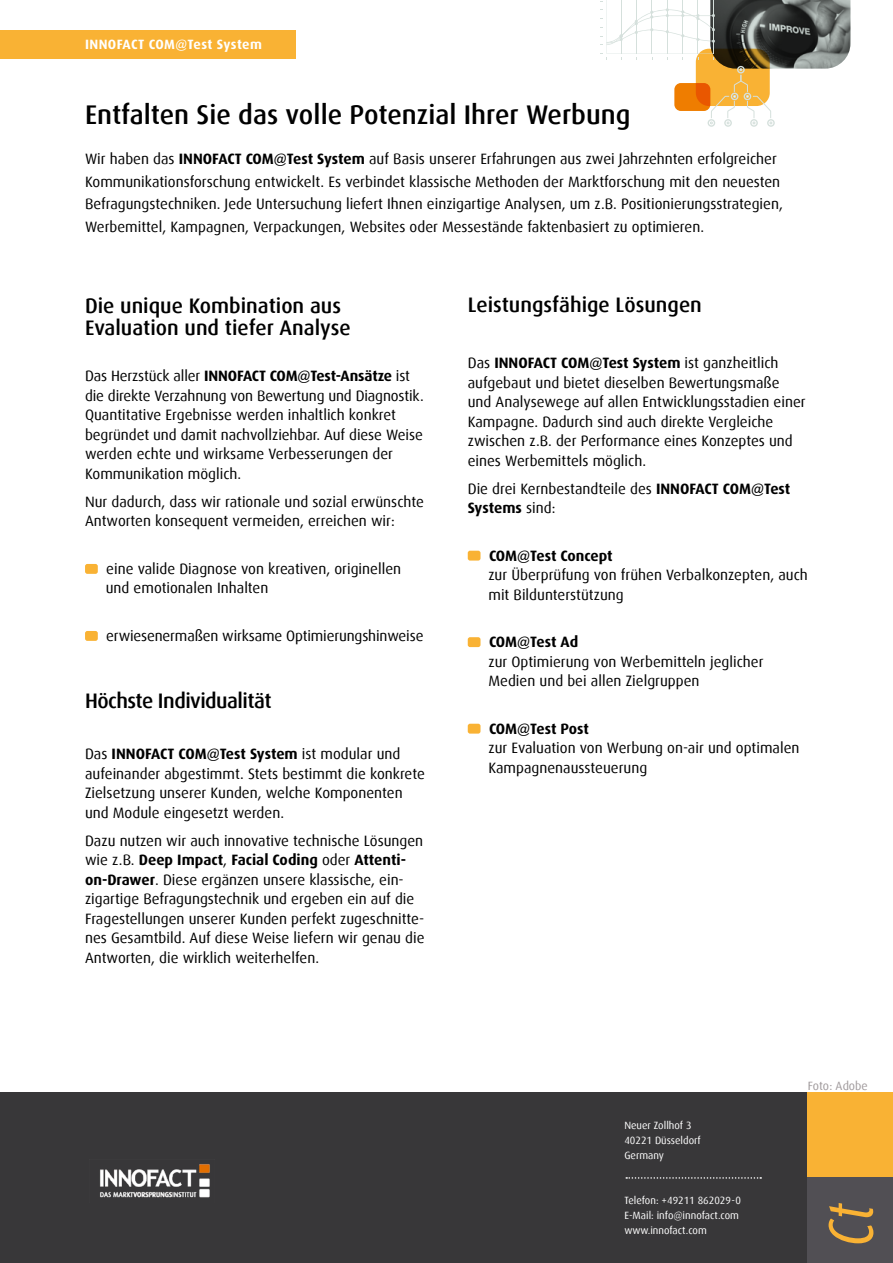
<style>
.page{position:relative;width:893px;height:1263px;background:#fff}
.page>*{position:absolute;margin:0;border:0;box-sizing:border-box;transform-origin:0 0}
.t1{font:italic 63.45px "Dax";color:#f9b234;scale:.84 1}
.t2{font:500 27px "Dax";color:#000}
.t3{font:500 21px/22.5px "Dax";color:#000}
.t4{font:500 21px "Dax";letter-spacing:-.025em;color:#000}
.t5{font:15px/19.5px "Dax";color:#000}
.t6{font:700 15px "Dax";letter-spacing:-.005em;color:#000}
.t7{font:700 13.5px "Dax";letter-spacing:.025em;color:#fff}
.t8{font:12px "Dax";color:#a09a9c}
.t9{font:10.5px/15px "Dax";color:#fff}
.s1{font-weight:700}
</style>
<div class="page">
<div style="left:85px;top:564px;width:13px;height:10px;background:#f9b234;border-radius:2px"></div>
<div style="left:85px;top:631px;width:13px;height:10px;background:#f9b234;border-radius:2px"></div>
<div style="left:468px;top:551px;width:12px;height:10px;background:#f9b234;border-radius:2px"></div>
<div style="left:468px;top:637px;width:12px;height:10px;background:#f9b234;border-radius:2px"></div>
<div style="left:468px;top:724px;width:12px;height:10px;background:#f9b234;border-radius:2px"></div>
<svg style="left:600px;top:0;width:250px;height:127px"></svg>
<div style="left:0;top:1093px;width:893px;height:170px;background:#383739"></div>
<div style="left:0;top:31px;width:295px;height:28px;background:#f9b234"></div>
<div style="left:808px;top:1093px;width:85px;height:170px;background:#f9b234"></div>
<div style="left:808px;top:1178px;width:85px;height:85px;background:#514f54"></div>
<svg style="left:626px;top:1177px;width:135px;height:2px"></svg>
<img style="left:100px;top:1164px;width:110px;height:34px">
<p class="t7" style="left:85px;top:37px;width:178px">INNOFACT COM@Test System</p>
<h2 class="t2" style="left:85px;top:99px;width:547px">Entfalten Sie das volle Potenzial Ihrer Werbung</h2>
<p class="t5" style="left:85px;top:148px;width:699px;line-height:22.5px">Wir haben das <span class="s1">INNOFACT COM@Test System</span> auf Basis unserer Erfahrungen aus zwei Jahrzehnten erfolgreicher Kommunikationsforschung entwickelt. Es verbindet klassische Methoden der Marktforschung mit den neuesten Befragungstechniken. Jede Untersuchung liefert Ihnen einzigartige Analysen, um z.B. Positionierungsstrategien, Werbemittel, Kampagnen, Verpackungen, Websites oder Messestände faktenbasiert zu optimieren.</p>
<h3 class="t3" style="left:85px;top:294px;width:267px">Die unique Kombination aus<br>Evaluation und tiefer Analyse</h3>
<p class="t5" style="left:85px;top:366px;width:340px">Das Herzstück aller <span class="s1">INNOFACT COM@Test-Ansätze</span> ist die direkte Verzahnung von Bewertung und Diagnostik.<br>Quantitative Ergebnisse werden inhaltlich konkret begründet und damit nachvollziehbar. Auf diese Weise werden echte und wirksame Verbesserungen der Kommunikation möglich.</p>
<p class="t5" style="left:85px;top:492px;width:340px">Nur dadurch, dass wir rationale und sozial erwünschte<br>Antworten konsequent vermeiden, erreichen wir:</p>
<p class="t5" style="left:106px;top:559px;width:297px">eine valide Diagnose von kreativen, originellen und emotionalen Inhalten</p>
<p class="t5" style="left:106px;top:626px;width:319px">erwiesenermaßen wirksame Optimierungshinweise</p>
<h3 class="t4" style="left:85px;top:689px;width:188px">Höchste Individualität</h3>
<p class="t5" style="left:85px;top:744px;width:341px">Das <span class="s1">INNOFACT COM@Test System</span> ist modular und aufeinander abgestimmt. Stets bestimmt die konkrete Zielsetzung unserer Kunden, welche Komponenten und Module eingesetzt werden.</p>
<p class="t5" style="left:85px;top:831px;width:341px">Dazu nutzen wir auch innovative technische Lösungen wie z.B. <span class="s1">Deep Impact</span>, <span class="s1">Facial Coding</span> oder <span class="s1">Attenti&shy;on-Drawer</span>. Diese ergänzen unsere klassische, ein&shy;zigartige Befragungstechnik und ergeben ein auf die Fragestellungen unserer Kunden perfekt zugeschnitte&shy;nes Gesamtbild. Auf diese Weise liefern wir genau die Antworten, die wirklich weiterhelfen.</p>
<h3 class="t3" style="left:468px;top:294px;width:236px">Leistungsfähige Lösungen</h3>
<p class="t5" style="left:468px;top:353px;width:339px">Das <span class="s1">INNOFACT COM@Test System</span> ist ganzheitlich aufgebaut und bietet dieselben Bewertungsmaße und Analysewege auf allen Entwicklungsstadien einer Kampagne. Dadurch sind auch direkte Vergleiche zwischen z.B. der Performance eines Konzeptes und eines Werbemittels möglich.</p>
<p class="t5" style="left:468px;top:479px;width:324px">Die drei Kernbestandteile des <span class="s1">INNOFACT COM@Test<br>Systems</span> sind:</p>
<p class="t6" style="left:489px;top:547px;width:125px">COM@Test Concept</p>
<p class="t5" style="left:488px;top:565px;width:321px">zur Überprüfung von frühen Verbalkonzepten, auch mit Bildunterstützung</p>
<p class="t6" style="left:489px;top:633px;width:91px">COM@Test Ad</p>
<p class="t5" style="left:488px;top:652px;width:277px">zur Optimierung von Werbemitteln jeglicher<br>Medien und bei allen Zielgruppen</p>
<p class="t6" style="left:489px;top:720px;width:102px">COM@Test Post</p>
<p class="t5" style="left:488px;top:738px;width:313px">zur Evaluation von Werbung on-air und optimalen<br>Kampagnenaussteuerung</p>
<p class="t9" style="left:624px;top:1118px;width:78px">Neuer Zollhof 3<br>40221 Düsseldorf<br>Germany</p>
<p class="t9" style="left:624px;top:1193px;width:118px">Telefon: +49211 862029-0<br>E-Mail: info@innofact.com www.innofact.com</p>
<p class="t8" style="left:808px;top:1079px;width:61px">Foto: Adobe</p>
<h1 class="t1" style="left:816px;top:1246px;width:54px;rotate:-90deg">Ct</h1>
</div>
